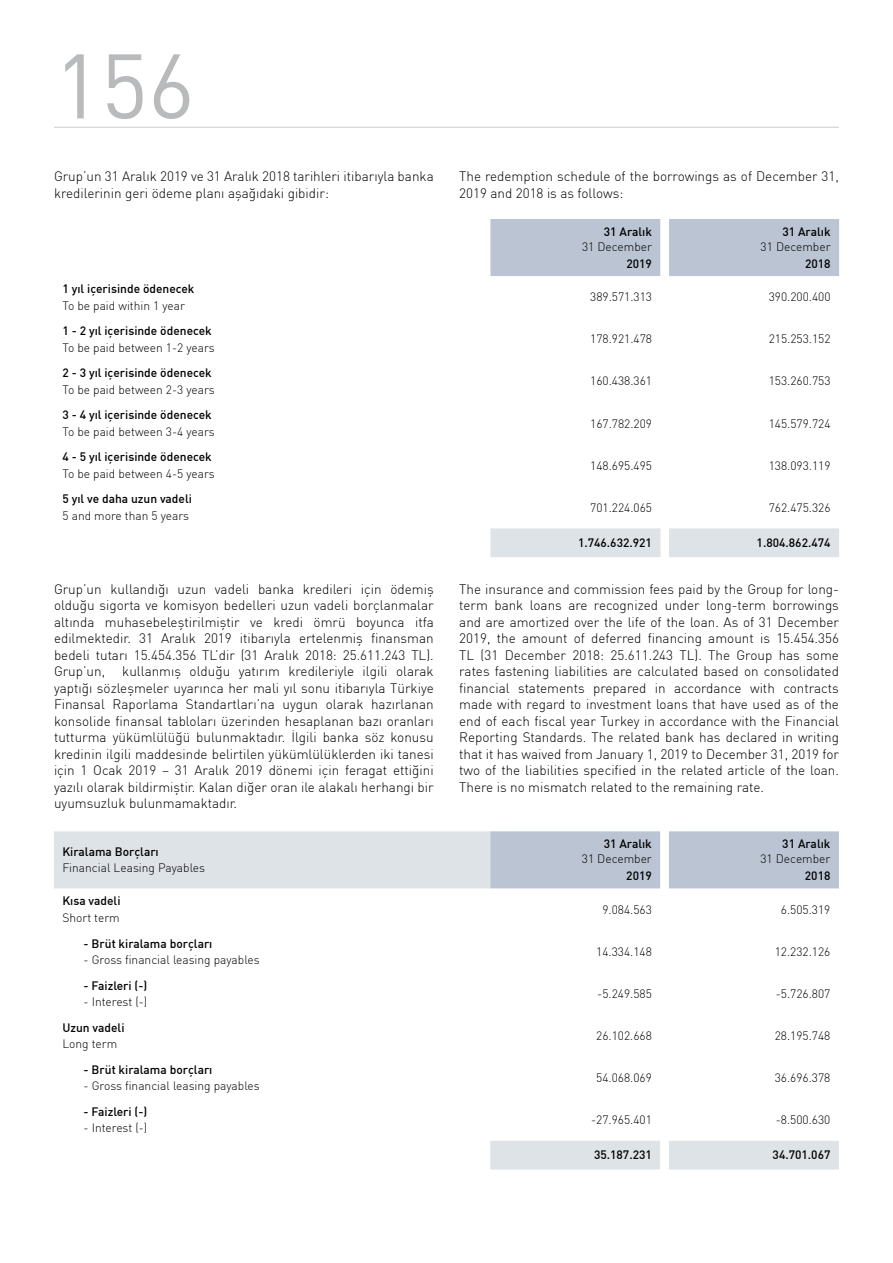
<style>
.page{position:relative;width:893px;height:1263px;background:#fff}
.page>*{position:absolute;margin:0;border:0;box-sizing:border-box;transform-origin:0 0}
.t1{font:90px "DIN";color:#b8babc}
.t2{font:300 13.5px/16.5px "DIN";color:#000;text-align:justify}
.t3{font:300 12px "DIN";color:#000}
.t4{font:500 12px "DIN";color:#000}
</style>
<div class="page">
<hr style="left:54px;top:127px;width:785px;height:1px;background:#d1d3d4">
<svg style="left:490px;top:219px;width:349px;height:338px"></svg>
<div style="left:54px;top:831px;width:436px;height:58px;background:#dee3e8"></div>
<svg style="left:490px;top:831px;width:349px;height:338px"></svg>
<h1 class="t1" style="left:54px;top:30px;width:142px">156</h1>
<p class="t2" style="left:54px;top:168px;width:381px">Grup’un 31 Aralık 2019 ve 31 Aralık 2018 tarihleri itibarıyla banka kredilerinin geri ödeme planı aşağıdaki gibidir:</p>
<p class="t4" style="left:63px;top:281px;width:134px">1 yıl içerisinde ödenecek</p>
<p class="t3" style="left:63px;top:298px;width:124px">To be paid within 1 year</p>
<p class="t4" style="left:63px;top:323px;width:151px">1 - 2 yıl içerisinde ödenecek</p>
<p class="t3" style="left:63px;top:340px;width:154px">To be paid between 1-2 years</p>
<p class="t4" style="left:63px;top:365px;width:151px">2 - 3 yıl içerisinde ödenecek</p>
<p class="t3" style="left:63px;top:382px;width:154px">To be paid between 2-3 years</p>
<p class="t4" style="left:63px;top:407px;width:151px">3 - 4 yıl içerisinde ödenecek</p>
<p class="t3" style="left:63px;top:424px;width:154px">To be paid between 3-4 years</p>
<p class="t4" style="left:63px;top:449px;width:151px">4 - 5 yıl içerisinde ödenecek</p>
<p class="t3" style="left:63px;top:466px;width:154px">To be paid between 4-5 years</p>
<p class="t4" style="left:63px;top:491px;width:131px">5 yıl ve daha uzun vadeli</p>
<p class="t3" style="left:63px;top:508px;width:128px">5 and more than 5 years</p>
<p class="t2" style="left:54px;top:580px;width:381px">Grup’un kullandığı uzun vadeli banka kredileri için ödemiş olduğu sigorta ve komisyon bedelleri uzun vadeli borçlanmalar altında muhasebeleştirilmiştir ve kredi ömrü boyunca itfa edilmektedir. 31 Aralık 2019 itibarıyla ertelenmiş finansman bedeli tutarı 15.454.356 TL’dir (31 Aralık 2018: 25.611.243 TL).<br>Grup’un,</p>
<p class="t2" style="left:54px;top:663px;width:381px;text-indent:68px">kullanmış olduğu yatırım kredileriyle ilgili olarak yaptığı sözleşmeler uyarınca her mali yıl sonu itibarıyla Türkiye Finansal Raporlama Standartları’na uygun olarak hazırlanan konsolide finansal tabloları üzerinden hesaplanan bazı oranları tutturma yükümlülüğü bulunmaktadır. İlgili banka söz konusu kredinin ilgili maddesinde belirtilen yükümlülüklerden iki tanesi için 1 Ocak 2019 – 31 Aralık 2019 dönemi için feragat ettiğini yazılı olarak bildirmiştir. Kalan diğer oran ile alakalı herhangi bir uyumsuzluk bulunmamaktadır.</p>
<p class="t4" style="left:62px;top:844px;width:98px">Kiralama Borçları</p>
<p class="t3" style="left:62px;top:861px;width:144px">Financial Leasing Payables</p>
<p class="t4" style="left:62px;top:893px;width:60px">Kısa vadeli</p>
<p class="t3" style="left:62px;top:910px;width:59px">Short term</p>
<p class="t4" style="left:84px;top:935px;width:130px">- Brüt kiralama borçları</p>
<p class="t3" style="left:84px;top:952px;width:178px">- Gross financial leasing payables</p>
<p class="t4" style="left:84px;top:977px;width:65px">- Faizleri (-)</p>
<p class="t3" style="left:84px;top:994px;width:65px">- Interest (-)</p>
<p class="t4" style="left:62px;top:1020px;width:64px">Uzun vadeli</p>
<p class="t3" style="left:62px;top:1036px;width:56px">Long term</p>
<p class="t4" style="left:84px;top:1062px;width:130px">- Brüt kiralama borçları</p>
<p class="t3" style="left:84px;top:1078px;width:178px">- Gross financial leasing payables</p>
<p class="t4" style="left:84px;top:1104px;width:65px">- Faizleri (-)</p>
<p class="t3" style="left:84px;top:1120px;width:65px">- Interest (-)</p>
<p class="t2" style="left:459px;top:168px;width:381px">The redemption schedule of the borrowings as of December 31,<br>2019 and 2018 is as follows:</p>
<p class="t4" style="left:604px;top:224px;width:50px">31 Aralık</p>
<p class="t3" style="left:582px;top:239px;width:72px">31 December</p>
<p class="t4" style="left:626px;top:256px;width:27px">2019</p>
<p class="t4" style="left:782px;top:224px;width:50px">31 Aralık</p>
<p class="t3" style="left:761px;top:239px;width:72px">31 December</p>
<p class="t4" style="left:805px;top:256px;width:27px">2018</p>
<p class="t3" style="left:590px;top:290px;width:63px">389.571.313</p>
<p class="t3" style="left:769px;top:290px;width:63px">390.200.400</p>
<p class="t3" style="left:590px;top:332px;width:63px">178.921.478</p>
<p class="t3" style="left:769px;top:332px;width:63px">215.253.152</p>
<p class="t3" style="left:590px;top:374px;width:63px">160.438.361</p>
<p class="t3" style="left:769px;top:374px;width:63px">153.260.753</p>
<p class="t3" style="left:590px;top:416px;width:63px">167.782.209</p>
<p class="t3" style="left:769px;top:416px;width:63px">145.579.724</p>
<p class="t3" style="left:590px;top:458px;width:63px">148.695.495</p>
<p class="t3" style="left:769px;top:458px;width:63px">138.093.119</p>
<p class="t3" style="left:590px;top:500px;width:63px">701.224.065</p>
<p class="t3" style="left:769px;top:500px;width:63px">762.475.326</p>
<p class="t4" style="left:578px;top:535px;width:75px">1.746.632.921</p>
<p class="t4" style="left:757px;top:535px;width:75px">1.804.862.474</p>
<p class="t2" style="left:459px;top:580px;width:381px">The insurance and commission fees paid by the Group for long&shy;term bank loans are recognized under long-term borrowings and are amortized over the life of the loan. As of 31 December 2019, the amount of deferred financing amount is 15.454.356<br>TL (31 December 2018: 25.611.243 TL). The Group has some rates fastening liabilities are calculated based on consolidated financial statements prepared in accordance with contracts made with regard to investment loans that have used as of the end of each fiscal year Turkey in accordance with the Financial Reporting Standards. The related bank has declared in writing that it has waived from January 1, 2019 to December 31, 2019 for two of the liabilities specified in the related article of the loan.<br>There is no mismatch related to the remaining rate.</p>
<p class="t4" style="left:604px;top:836px;width:50px">31 Aralık</p>
<p class="t3" style="left:582px;top:852px;width:72px">31 December</p>
<p class="t4" style="left:626px;top:868px;width:27px">2019</p>
<p class="t4" style="left:782px;top:836px;width:50px">31 Aralık</p>
<p class="t3" style="left:760px;top:852px;width:72px">31 December</p>
<p class="t4" style="left:805px;top:868px;width:27px">2018</p>
<p class="t3" style="left:602px;top:902px;width:51px">9.084.563</p>
<p class="t3" style="left:781px;top:902px;width:51px">6.505.319</p>
<p class="t3" style="left:596px;top:944px;width:57px">14.334.148</p>
<p class="t3" style="left:775px;top:944px;width:57px">12.232.126</p>
<p class="t3" style="left:597px;top:986px;width:56px">-5.249.585</p>
<p class="t3" style="left:776px;top:986px;width:56px">-5.726.807</p>
<p class="t3" style="left:596px;top:1028px;width:57px">26.102.668</p>
<p class="t3" style="left:775px;top:1028px;width:57px">28.195.748</p>
<p class="t3" style="left:596px;top:1070px;width:57px">54.068.069</p>
<p class="t3" style="left:775px;top:1070px;width:57px">36.696.378</p>
<p class="t3" style="left:591px;top:1112px;width:62px">-27.965.401</p>
<p class="t3" style="left:776px;top:1112px;width:56px">-8.500.630</p>
<p class="t4" style="left:594px;top:1147px;width:59px">35.187.231</p>
<p class="t4" style="left:773px;top:1147px;width:59px">34.701.067</p>
</div>
